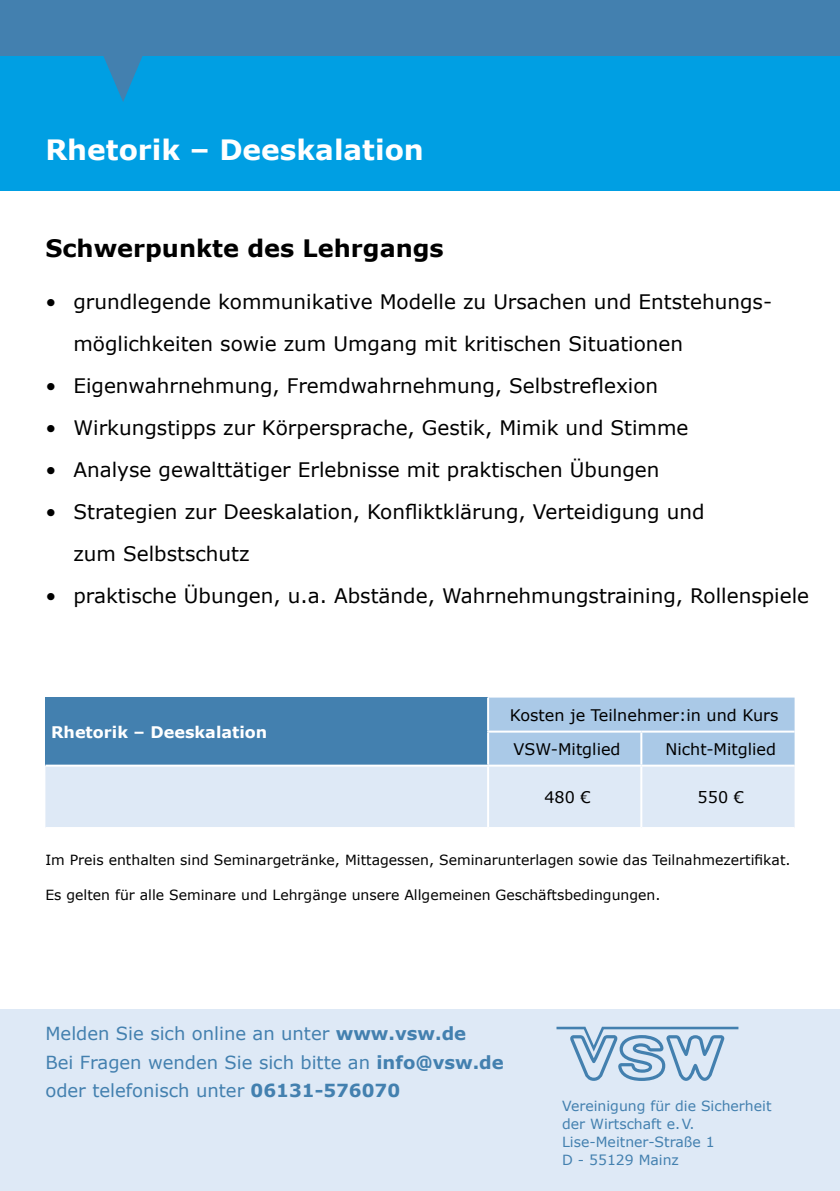
<style>
.page{position:relative;width:840px;height:1191px;background:#fff}
.page>*{position:absolute;margin:0;border:0;box-sizing:border-box;transform-origin:0 0}
.t1{font:700 28px "Verdana";color:#fff}
.t2{font:700 24px "Verdana";color:#000}
.t3{font:20px/42px "Verdana";color:#000}
.t4{font:18px/28px "Verdana";color:#4380af}
.t5{font:16px/34px "Verdana";color:#000}
.t6{font:700 16px "Verdana";color:#fff}
.t7{font:14px "Verdana";color:#000}
.t8{font:14px/18px "Verdana";color:#4380af}
.s1{font-weight:700}
</style>
<div class="page">
<div style="left:0;top:0;width:839px;height:57px;background:#4380af"></div>
<div style="left:0;top:57px;width:839px;height:134px;background:#009fe3"></div>
<svg style="left:79px;top:56px;width:87px;height:46px"></svg>
<div style="left:0;top:1009px;width:839px;height:182px;background:#dee9f6"></div>
<svg style="left:556px;top:1026px;width:182px;height:55px"></svg>
<div style="left:45px;top:697px;width:443px;height:68px;background:#4380af"></div>
<div style="left:489px;top:697px;width:305px;height:67px;background:#aac9e7"></div>
<div style="left:45px;top:766px;width:749px;height:61px;background:#dee9f6"></div>
<hr style="left:487px;top:697px;width:2px;height:33px;background:#fff">
<hr style="left:487px;top:730px;width:154px;height:2px;background:#fff">
<hr style="left:487px;top:732px;width:2px;height:32px;background:#fff">
<hr style="left:641px;top:730px;width:153px;height:2px;background:#fff">
<hr style="left:640px;top:732px;width:2px;height:32px;background:#fff">
<hr style="left:45px;top:764px;width:443px;height:2px;background:#fff">
<hr style="left:487px;top:766px;width:2px;height:61px;background:#fff">
<hr style="left:640px;top:766px;width:2px;height:61px;background:#fff">
<h1 class="t1" style="left:45px;top:131px;width:380px">Rhetorik – Deeskalation</h1>
<p class="t2" style="left:45px;top:232px;width:400px">Schwerpunkte des Lehrgangs</p>
<p class="t3" style="left:73px;top:280px;width:699px;text-indent:-28px">• grundlegende kommunikative Modelle zu Ursachen und Entstehungs&shy;möglichkeiten sowie zum Umgang mit kritischen Situationen</p>
<p class="t3" style="left:45px;top:364px;width:614px">• Eigenwahrnehmung, Fremdwahrnehmung, Selbstreflexion</p>
<p class="t3" style="left:45px;top:406px;width:644px">• Wirkungstipps zur Körpersprache, Gestik, Mimik und Stimme</p>
<p class="t3" style="left:45px;top:448px;width:615px">• Analyse gewalttätiger Erlebnisse mit praktischen Übungen</p>
<p class="t3" style="left:73px;top:490px;width:632px;text-indent:-28px">• Strategien zur Deeskalation, Konfliktklärung, Verteidigung und zum Selbstschutz</p>
<p class="t3" style="left:45px;top:574px;width:764px">• praktische Übungen, u.a. Abstände, Wahrnehmungstraining, Rollenspiele</p>
<p class="t6" style="left:51px;top:721px;width:218px">Rhetorik – Deeskalation</p>
<p class="t5" style="left:509px;top:697px;width:270px">Kosten je Teilnehmer:in und Kurs<br>VSW-Mitglied</p>
<p class="t5" style="left:665px;top:731px;width:112px">Nicht-Mitglied</p>
<p class="t5" style="left:544px;top:780px;width:48px">480 €</p>
<p class="t5" style="left:697px;top:780px;width:48px">550 €</p>
<p class="t7" style="left:45px;top:850px;width:746px">Im Preis enthalten sind Seminargetränke, Mittagessen, Seminarunterlagen sowie das Teilnahmezertifikat.</p>
<p class="t7" style="left:45px;top:885px;width:616px">Es gelten für alle Seminare und Lehrgänge unsere Allgemeinen Geschäftsbedingungen.</p>
<p class="t4" style="left:45px;top:1019px;width:459px">Melden Sie sich online an unter <span class="s1">www.vsw.de<br></span>Bei Fragen wenden Sie sich bitte an <span class="s1">info@vsw.de </span>oder telefonisch unter <span class="s1">06131-576070</span></p>
<p class="t8" style="left:562px;top:1096px;width:211px">Vereinigung für die Sicherheit der Wirtschaft e.V.<br>Lise-Meitner-Straße 1<br>D - 55129 Mainz</p>
</div>
